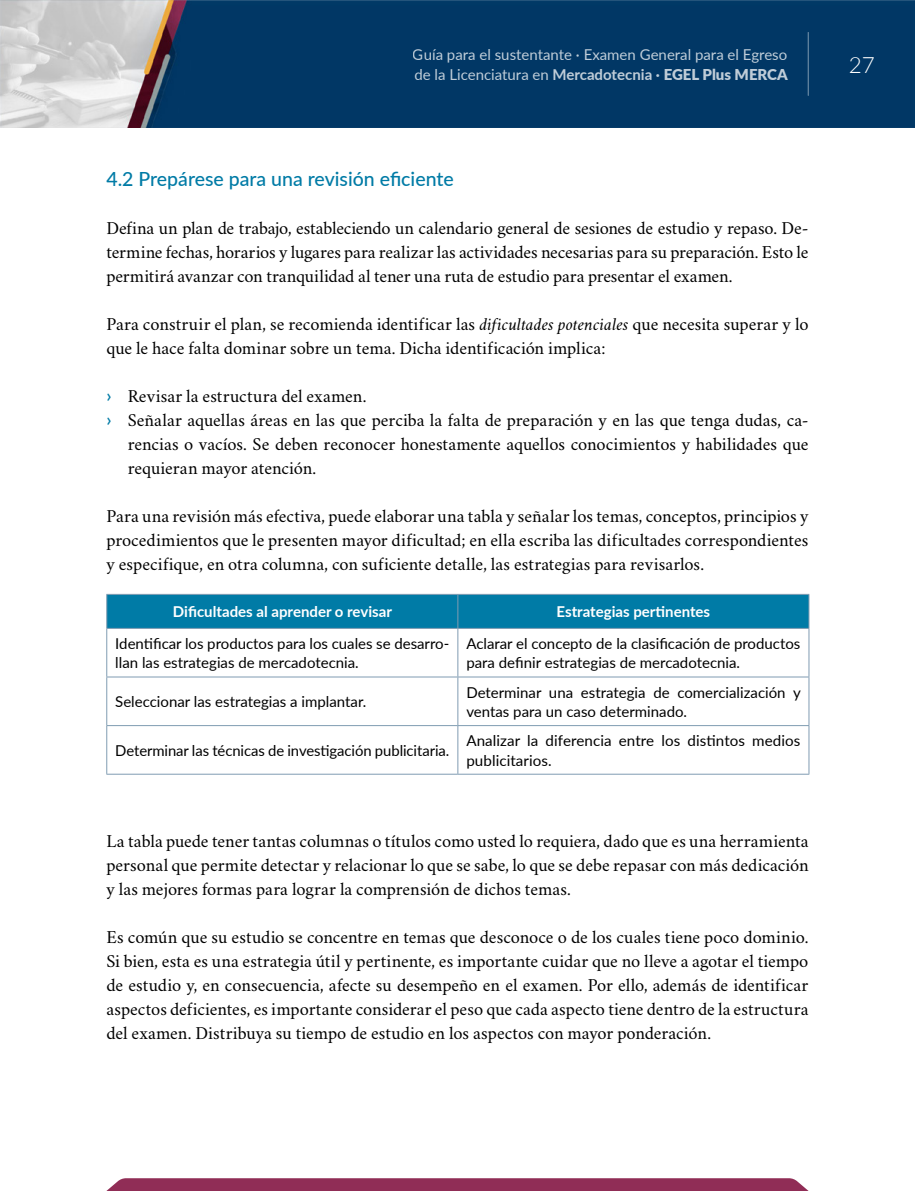
<style>
.page{position:relative;width:915px;height:1191px;background:#fff}
.page>*{position:absolute;margin:0;border:0;box-sizing:border-box;transform-origin:0 0}
.t1{font:300 22.5px "Lato";color:#fff}
.t2{font:500 19.5px "Lato";color:#007ba6}
.t3{font:18px/24px "Crimson";letter-spacing:-.005em;color:#000;text-align:justify}
.t4{font:15px/19.5px "Lato";color:#000}
.t5{font:15px/19.5px "Lato";color:#fff}
.t6{font:700 15px "Lato";color:#fff}
.s1{font-weight:700}
.s2{font-weight:900}
.s3{font-style:italic}
.s4{font-family:"Lato";font-weight:600;color:#007ba6}
</style>
<div class="page">
<svg style="left:106px;top:1178px;width:702px;height:13px;background:#94355c"></svg>
<img style="left:0;top:0;width:914px;height:128px">
<hr style="left:807px;top:32px;width:1px;height:63px;background:#fff">
<div style="left:107px;top:595px;width:701px;height:33px;background:#007ba6"></div>
<hr style="left:457px;top:595px;width:1px;height:33px;background:#809cb2">
<hr style="left:457px;top:629px;width:1px;height:47px;background:#809cb2">
<hr style="left:106px;top:676px;width:351px;height:1px;background:#809cb2">
<hr style="left:457px;top:676px;width:352px;height:1px;background:#809cb2">
<hr style="left:457px;top:677px;width:1px;height:48px;background:#809cb2">
<hr style="left:106px;top:725px;width:351px;height:1px;background:#809cb2">
<hr style="left:457px;top:725px;width:352px;height:1px;background:#809cb2">
<hr style="left:457px;top:726px;width:1px;height:48px;background:#809cb2">
<hr style="left:106px;top:774px;width:351px;height:1px;background:#809cb2">
<hr style="left:457px;top:774px;width:352px;height:1px;background:#809cb2">
<hr style="left:106px;top:629px;width:1px;height:47px;background:#809cb2">
<hr style="left:808px;top:629px;width:1px;height:47px;background:#809cb2">
<hr style="left:106px;top:677px;width:1px;height:48px;background:#809cb2">
<hr style="left:808px;top:677px;width:1px;height:48px;background:#809cb2">
<hr style="left:106px;top:726px;width:1px;height:48px;background:#809cb2">
<hr style="left:808px;top:726px;width:1px;height:48px;background:#809cb2">
<hr style="left:106px;top:594px;width:351px;height:1px;background:#809cb2">
<hr style="left:106px;top:595px;width:1px;height:33px;background:#809cb2">
<hr style="left:457px;top:594px;width:352px;height:1px;background:#809cb2">
<hr style="left:808px;top:595px;width:1px;height:33px;background:#809cb2">
<hr style="left:106px;top:628px;width:351px;height:1px;background:#809cb2">
<hr style="left:457px;top:628px;width:352px;height:1px;background:#809cb2">
<p class="t5" style="left:412px;top:44px;width:376px">Guía para el sustentante · Examen General para el Egreso de la Licenciatura en <span class="s1">Mercadotecnia ·</span> <span class="s2">EGEL Plus MERCA</span></p>
<p class="t1" style="left:848px;top:49px;width:28px">27</p>
<p class="t2" style="left:106px;top:165px;width:349px">4.2 Prepárese para una revisión eficiente</p>
<p class="t3" style="left:106px;top:215px;width:703px">Defina un plan de trabajo, estableciendo un calendario general de sesiones de estudio y repaso. De&shy;termine fechas, horarios y lugares para realizar las actividades necesarias para su preparación. Esto le permitirá avanzar con tranquilidad al tener una ruta de estudio para presentar el examen.</p>
<p class="t3" style="left:106px;top:311px;width:703px">Para construir el plan, se recomienda identificar las <span class="s3">dificultades potenciales</span> que necesita superar y lo que le hace falta dominar sobre un tema. Dicha identificación implica:</p>
<p class="t3" style="left:106px;top:383px;width:261px"><span class="s4">›</span> Revisar la estructura del examen.</p>
<p class="t3" style="left:106px;top:407px;width:703px"><span class="s4">›</span> Señalar aquellas áreas en las que perciba la falta de preparación y en las que tenga dudas, ca-</p>
<p class="t3" style="left:128px;top:431px;width:682px">rencias o vacíos. Se deben reconocer honestamente aquellos conocimientos y habilidades que</p>
<p class="t3" style="left:128px;top:455px;width:190px">requieran mayor atención.</p>
<p class="t3" style="left:106px;top:503px;width:703px">Para una revisión más efectiva, puede elaborar una tabla y señalar los temas, conceptos, principios y procedimientos que le presenten mayor dificultad; en ella escriba las dificultades correspondientes y especifique, en otra columna, con suficiente detalle, las estrategias para revisarlos.</p>
<p class="t6" style="left:173px;top:601px;width:220px">Dificultades al aprender o revisar</p>
<p class="t6" style="left:556px;top:601px;width:155px">Estrategias pertinentes</p>
<p class="t4" style="left:115px;top:633px;width:335px">Identificar los productos para los cuales se desarro&shy;llan las estrategias de mercadotecnia.</p>
<p class="t4" style="left:466px;top:633px;width:335px">Aclarar el concepto de la clasificación de productos para definir estrategias de mercadotecnia.</p>
<p class="t4" style="left:115px;top:691px;width:251px">Seleccionar las estrategias a implantar.</p>
<p class="t4" style="left:466px;top:681px;width:336px">Determinar una estrategia de comercialización y ventas para un caso determinado.</p>
<p class="t4" style="left:115px;top:740px;width:335px">Determinar las técnicas de investigación publicitaria.</p>
<p class="t4" style="left:466px;top:730px;width:335px">Analizar la diferencia entre los distintos medios publicitarios.</p>
<p class="t3" style="left:106px;top:827px;width:703px">La tabla puede tener tantas columnas o títulos como usted lo requiera, dado que es una herramienta personal que permite detectar y relacionar lo que se sabe, lo que se debe repasar con más dedicación y las mejores formas para lograr la comprensión de dichos temas.</p>
<p class="t3" style="left:106px;top:923px;width:703px">Es común que su estudio se concentre en temas que desconoce o de los cuales tiene poco dominio.<br>Si bien, esta es una estrategia útil y pertinente, es importante cuidar que no lleve a agotar el tiempo de estudio y, en consecuencia, afecte su desempeño en el examen. Por ello, además de identificar aspectos deficientes, es importante considerar el peso que cada aspecto tiene dentro de la estructura del examen. Distribuya su tiempo de estudio en los aspectos con mayor ponderación.</p>
</div>
